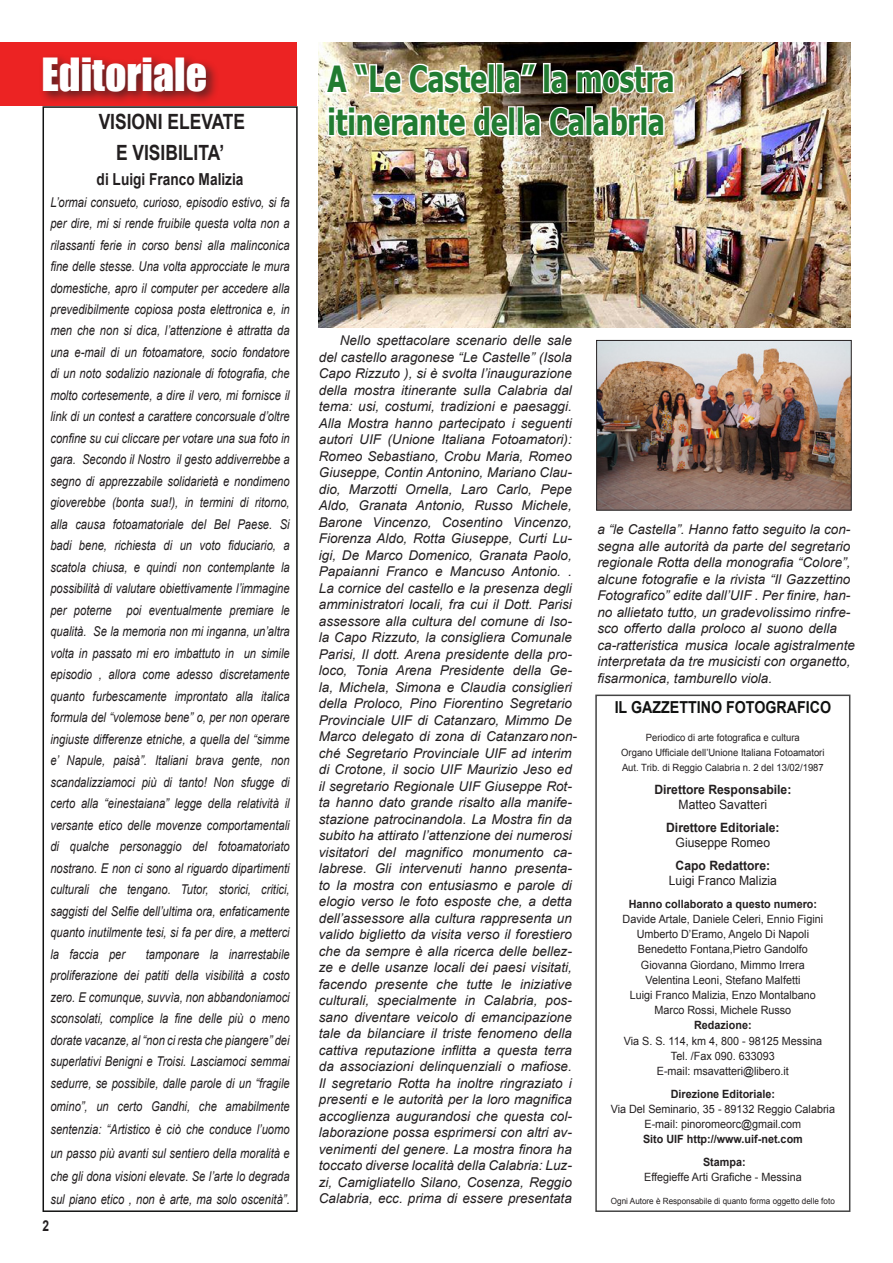
<style>
.page{position:relative;width:893px;height:1263px;background:#fff}
.page>*{position:absolute;margin:0;border:0;box-sizing:border-box;transform-origin:0 0}
.Normale{font:42px "Impact";color:#fff}
.gazzettino_ok{font:700 36px/43.2px "Tahoma";color:#217b31;scale:.78 1}
.Normale-2{font:700 21px "Arial";color:#231f20;scale:.83 1}
.t1{font:700 16.5px "Arial";color:#111211;scale:.86 1}
.Normale-3{font:700 16.5px "Arial";color:#231f20;scale:.83 1}
.t2{font:700 15px "Arial";color:#231f20;scale:.8 1}
.gazzettino_ok-2{font:italic 13.5px/16.5px "Arial";color:#231f20}
.Normale-4{font:italic 13.5px/21.5px "Arial";color:#231f20;text-align:justify;scale:.83 1}
.t3{font:700 12.9px "Arial";color:#231f20;scale:.95 1}
.t4{font:12.9px "Arial";color:#231f20;scale:.95 1}
.t5{font:11.4px/15.1px "Arial";color:#231f20;text-align:center;scale:.95 1}
.t6{font:700 11.4px/22.8px "Arial";color:#231f20;text-align:center;scale:.95 1}
.t7{font:10.05px/15.1px "Arial";color:#231f20;text-align:center;scale:.95 1}
.t8{font:8.55px "Arial";color:#231f20;scale:.95 1}
</style>
<div class="page">
<div style="left:0;top:43px;width:297px;height:63px;background:#ec2323"></div>
<div style="left:595px;top:694px;width:255px;height:518px;border:2px solid #444"></div>
<div style="left:43px;top:106px;width:255px;height:1106px;border:2px solid #111211"></div>
<div style="left:38px;top:53px;width:181px;height:51px;background:#231f20;opacity:.75"></div>
<img style="left:598px;top:342px;width:251px;height:166px">
<div style="left:596px;top:340px;width:255px;height:170px;border:1px solid #231f20"></div>
<img style="left:319px;top:43px;width:531px;height:284px">
<svg style="left:323px;top:60px;width:166px;height:36px"></svg>
<div style="left:487px;top:63px;width:8px;height:30px;border:3px solid #fff"></div>
<div style="left:496px;top:63px;width:8px;height:30px;border:3px solid #fff"></div>
<svg style="left:501px;top:61px;width:38px;height:35px"></svg>
<div style="left:543px;top:63px;width:8px;height:30px;border:3px solid #fff"></div>
<svg style="left:548px;top:68px;width:21px;height:28px"></svg>
<svg style="left:575px;top:63px;width:101px;height:33px"></svg>
<svg style="left:326px;top:105px;width:184px;height:34px"></svg>
<div style="left:508px;top:106px;width:8px;height:30px;border:3px solid #fff"></div>
<div style="left:516px;top:106px;width:8px;height:30px;border:3px solid #fff"></div>
<img style="left:521px;top:105px;width:145px;height:34px">
<p class="Normale" style="left:41px;top:42px;width:167px">Editoriale</p>
<p class="gazzettino_ok" style="left:327px;top:56px;width:447px">A “Le Castella” la mostra itinerante della Calabria</p>
<p class="Normale-2" style="left:99px;top:108px;width:178px">VISIONI ELEVATE</p>
<p class="Normale-2" style="left:116px;top:139px;width:132px">E VISIBILITA’</p>
<p class="Normale-3" style="left:97px;top:168px;width:178px">di Luigi Franco Malizia</p>
<p class="Normale-4" style="left:50px;top:191px;width:290px">L’ormai consueto, curioso, episodio estivo, si fa per dire, mi si rende fruibile questa volta non a rilassanti ferie in corso bensì alla malinconica fine delle stesse. Una volta approcciate le mura domestiche, apro il computer per accedere alla prevedibilmente copiosa posta elettronica e, in men che non si dica, l’attenzione è attratta da una e-mail di un fotoamatore, socio fondatore di un noto sodalizio nazionale di fotografia, che molto cortesemente, a dire il vero, mi fornisce il link di un contest a carattere concorsuale d’oltre confine su cui cliccare per votare una sua foto in gara. Secondo il Nostro il gesto addiverrebbe a segno di apprezzabile solidarietà e nondimeno gioverebbe (bonta sua!), in termini di ritorno, alla causa fotoamatoriale del Bel Paese. Si badi bene, richiesta di un voto fiduciario, a scatola chiusa, e quindi non contemplante la possibilità di valutare obiettivamente l’immagine per poterne poi eventualmente premiare le qualità. Se la memoria non mi inganna, un’altra volta in passato mi ero imbattuto in un simile episodio , allora come adesso discretamente quanto furbescamente improntato alla italica formula del “volemose bene” o, per non operare ingiuste differenze etniche, a quella del “simme e’ Napule, paisà”. Italiani brava gente, non scandalizziamoci più di tanto! Non sfugge di certo alla “einestaiana” legge della relatività il versante etico delle movenze comportamentali di qualche personaggio del fotoamatoriato nostrano. E non ci sono al riguardo dipartimenti culturali che tengano. Tutor, storici, critici, saggisti del Selfie dell’ultima ora, enfaticamente quanto inutilmente tesi, si fa per dire, a metterci la faccia per</p>
<p class="gazzettino_ok-2" style="left:319px;top:332px;width:260px;text-indent:21px">Nello spettacolare scenario delle sale del castello aragonese “Le Castelle” (Isola Capo Rizzuto ), si è svolta l’inaugurazione della mostra itinerante sulla Calabria dal tema: usi, costumi, tradizioni e paesaggi.<br>Alla Mostra hanno partecipato i seguenti autori UIF (Unione Italiana Fotoamatori):<br>Romeo Sebastiano, Crobu Maria, Romeo Giuseppe, Contin Antonino, Mariano Clau&shy;dio, Marzotti Ornella, Laro Carlo, Pepe Aldo, Granata Antonio, Russo Michele, Barone Vincenzo, Cosentino Vincenzo, Fiorenza Aldo, Rotta Giuseppe, Curti Lu&shy;igi, De Marco Domenico, Granata Paolo, Papaianni Franco e Mancuso Antonio. .<br>La cornice del castello e la presenza degli amministratori locali, fra cui il Dott. Parisi assessore alla cultura del comune di Iso&shy;la Capo Rizzuto, la consigliera Comunale Parisi, Il dott. Arena presidente della pro&shy;loco, Tonia Arena Presidente della Ge&shy;la, Michela, Simona e Claudia consiglieri della Proloco, Pino Fiorentino Segretario Provinciale UIF di Catanzaro, Mimmo De Marco delegato di zona di Catanzaronon&shy;ché Segretario Provinciale UIF ad interim di Crotone, il socio UIF Maurizio Jeso ed il segretario Regionale UIF Giuseppe Rot&shy;ta hanno dato grande risalto alla manife&shy;stazione patrocinandola. La Mostra fin da subito ha attirato l’attenzione dei numerosi visitatori del magnifico monumento ca&shy;labrese. Gli intervenuti hanno presenta&shy;to la mostra con entusiasmo e parole di elogio verso le foto esposte che, a detta dell’assessore alla cultura rappresenta un valido biglietto da visita verso il forestiero che da sempre è alla ricerca delle bellez&shy;ze e delle usanze locali dei paesi visitati, facendo presente che tutte le iniziative culturali, specialmente in Calabria, pos&shy;sano diventare veicolo di emancipazione tale da bilanciare il triste fenomeno della cattiva reputazione inflitta a questa terra da associazioni delinquenziali o mafiose.<br>Il segretario Rotta ha inoltre ringraziato i presenti e le autorità per la loro magnifica accoglienza augurandosi che questa col&shy;laborazione possa esprimersi con altri av&shy;venimenti del genere. La mostra finora ha toccato diverse località della Calabria: Luz&shy;zi, Camigliatello Silano, Cosenza, Reggio Calabria, ecc. prima di essere presentata</p>
<p class="gazzettino_ok-2" style="left:597px;top:521px;width:259px">a “le Castella”. Hanno fatto seguito la con&shy;segna alle autorità da parte del segretario regionale Rotta della monografia “Colore”, alcune fotografie e la rivista “Il Gazzettino Fotografico” edite dall’UIF . Per finire, han&shy;no allietato tutto, un gradevolissimo rinfre&shy;sco offerto dalla proloco al suono della ca-ratteristica musica locale agistralmente interpretata da tre musicisti con organetto, fisarmonica, tamburello viola.</p>
<p class="t1" style="left:615px;top:697px;width:253px">IL GAZZETTINO FOTOGRAFICO</p>
<p class="t7" style="left:621px;top:730px;width:215px">Periodico di arte fotografica e cultura<br>Organo Ufficiale dell’Unione Italiana Fotoamatori<br>Aut. Trib. di Reggio Calabria n. 2 del 13/02/1987</p>
<p class="t3" style="left:654px;top:781px;width:146px">Direttore Responsabile:</p>
<p class="t4" style="left:679px;top:796px;width:95px">Matteo Savatteri</p>
<p class="t3" style="left:666px;top:819px;width:121px">Direttore Editoriale:</p>
<p class="t4" style="left:676px;top:834px;width:101px">Giuseppe Romeo</p>
<p class="t3" style="left:676px;top:857px;width:101px">Capo Redattore:</p>
<p class="t4" style="left:669px;top:872px;width:115px">Luigi Franco Malizia</p>
<p class="t6" style="left:629px;top:893px;width:200px">Hanno collaborato a questo numero:</p>
<p class="t5" style="left:623px;top:912px;width:213px">Davide Artale, Daniele Celeri, Ennio Figini Umberto D’Eramo, Angelo Di Napoli Benedetto Fontana,Pietro Gandolfo Giovanna Giordano, Mimmo Irrera Velentina Leoni, Stefano Malfetti<br>Luigi Franco Malizia, Enzo Montalbano Marco Rossi, Michele Russo</p>
<p class="t6" style="left:694px;top:1014px;width:62px">Redazione:</p>
<p class="t5" style="left:624px;top:1033px;width:210px">Via S. S. 114, km 4, 800 - 98125 Messina<br>Tel. /Fax 090. 633093<br>E-mail: msavatteri@libero.it</p>
<p class="t6" style="left:671px;top:1083px;width:111px">Direzione Editoriale:</p>
<p class="t5" style="left:611px;top:1101px;width:238px">Via Del Seminario, 35 - 89132 Reggio Calabria<br>E-mail: pinoromeorc@gmail.com</p>
<p class="t6" style="left:643px;top:1128px;width:170px">Sito UIF http://www.uif-net.com<br>Stampa:</p>
<p class="t5" style="left:644px;top:1170px;width:167px">Effegieffe Arti Grafiche - Messina</p>
<p class="t8" style="left:611px;top:1195px;width:237px">Ogni Autore è Responsabile di quanto forma oggetto delle foto</p>
<p class="Normale-4" style="left:50px;top:943px;width:290px;text-indent:95px">tamponare la inarrestabile proliferazione dei patiti della visibilità a costo zero. E comunque, suvvìa, non abbandoniamoci sconsolati, complice la fine delle più o meno dorate vacanze, al “non ci resta che piangere” dei superlativi Benigni e Troisi. Lasciamoci semmai sedurre, se possibile, dalle parole di un “fragile</p>
<p class="Normale-4" style="left:50px;top:1095px;width:290px;line-height:23.2px">omino”, un certo Gandhi, che amabilmente sentenzia: “Artistico è ciò che conduce l’uomo un passo più avanti sul sentiero della moralità e che gli dona visioni elevate. Se l’arte lo degrada sul piano etico , non è arte, ma solo oscenità”.</p>
<p class="t2" style="left:43px;top:1216px;width:10px">2</p>
</div>
